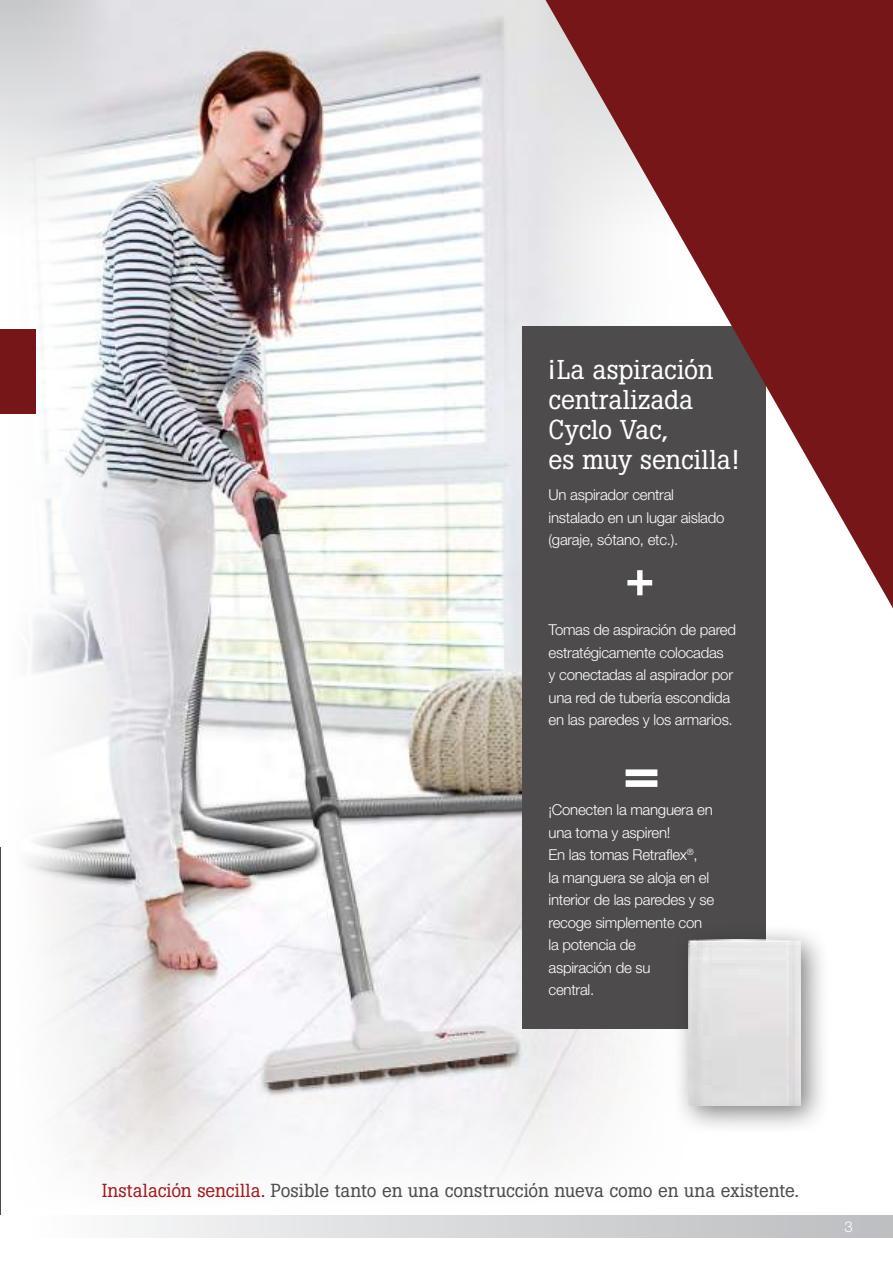
<style>
.page{position:relative;width:893px;height:1263px;background:#fff}
.page>*{position:absolute;margin:0;border:0;box-sizing:border-box;transform-origin:0 0}
.t1{font:27px/30px "Boton";color:#fff}
.t2{font:18.75px "Boton";color:#4e4b4c}
.t3{font:300 15px/22.5px "Helvetica Neue LT Std";letter-spacing:-.02em;color:#fff}
.s1{color:#a21c1e}
</style>
<div class="page">
<img style="left:0;top:0;width:673px;height:1186px">
<hr style="left:0;top:847px;width:1px;height:369px;background:#4e4b4c">
<div style="left:523px;top:326px;width:243px;height:702px;background:#4e4b4c"></div>
<svg style="left:626px;top:769px;width:31px;height:18px"></svg>
<div style="left:673px;top:923px;width:157px;height:212px;background:#241f1f;opacity:.58"></div>
<img style="left:688px;top:939px;width:112px;height:166px">
<div style="left:0;top:1216px;width:893px;height:21px;background:linear-gradient(to right,#fefeff,#babbbe)"></div>
<svg style="left:523px;top:0;width:370px;height:608px"></svg>
<hr style="left:0;top:241px;width:1px;height:84px;background:#761618">
<div style="left:0;top:329px;width:35px;height:85px;background:#761618"></div>
<h1 class="t1" style="left:549px;top:355px;width:192px">¡La aspiración centralizada<br>Cyclo Vac,<br>es muy sencilla!</h1>
<p class="t3" style="left:549px;top:483px;width:177px">Un aspirador central instalado en un lugar aislado (garaje, sótano, etc.).</p>
<p class="t3" style="left:549px;top:618px;width:189px">Tomas de aspiración de pared estratégicamente colocadas<br>y conectadas al aspirador por una red de tubería escondida en las paredes y los armarios.</p>
<p class="t3" style="left:549px;top:798px;width:167px">¡Conecten la manguera en una toma y aspiren!<br>En las tomas Retraflex<sup>®</sup>,<br>la manguera se aloja en el interior de las paredes y se recoge simplemente con la potencia de<br>aspiración de su<br>central.</p>
<p class="t2" style="left:102px;top:1179px;width:699px"><span class="s1">Instalación sencilla.</span> Posible tanto en una construcción nueva como en una existente.</p>
<p class="t3" style="left:844px;top:1215px;width:10px">3</p>
</div>
